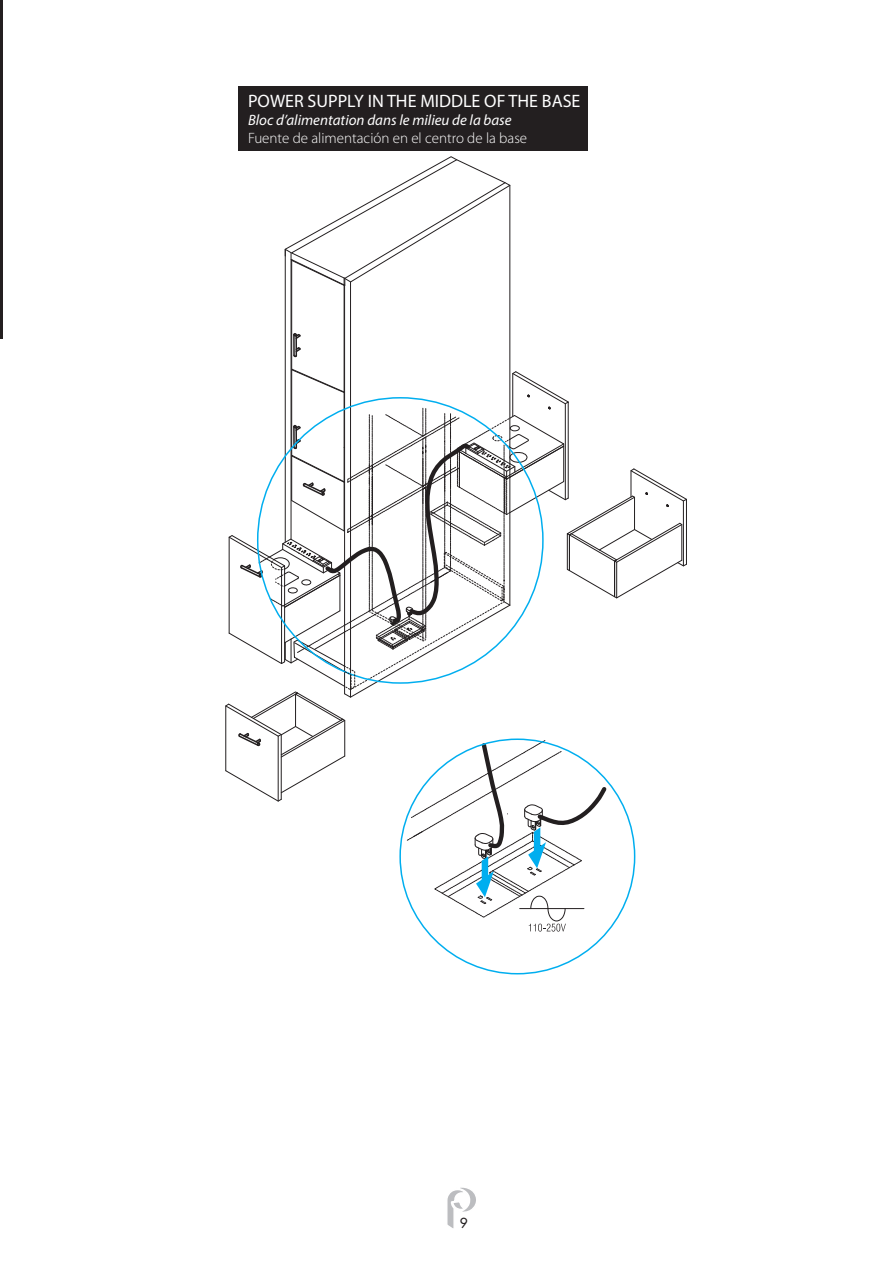
<style>
.page{position:relative;width:893px;height:1263px;background:#fff}
.page>*{position:absolute;margin:0;border:0;box-sizing:border-box;transform-origin:0 0}
.t1{font:18px "Myriad Pro";color:#fff}
.t2{font:italic 15px "Myriad Pro";color:#fff}
.t3{font:300 15px "Myriad Pro";color:#fff}
.t4{font:13.5px "Futura";color:#231f20}
</style>
<div class="page">
<svg style="left:447px;top:1187px;width:29px;height:41px"></svg>
<hr style="left:0;top:0;width:2px;height:339px;background:#231f20">
<div style="left:238px;top:86px;width:349px;height:65px;background:#231f20"></div>
<svg style="left:225px;top:156px;width:462px;height:775px"></svg>
<p class="t1" style="left:248px;top:90px;width:334px">POWER SUPPLY IN THE MIDDLE OF THE BASE</p>
<p class="t2" style="left:248px;top:111px;width:265px">Bloc d’alimentation dans le milieu de la base</p>
<p class="t3" style="left:248px;top:129px;width:281px">Fuente de alimentación en el centro de la base</p>
<p class="t4" style="left:460px;top:1214px;width:9px">9</p>
</div>
